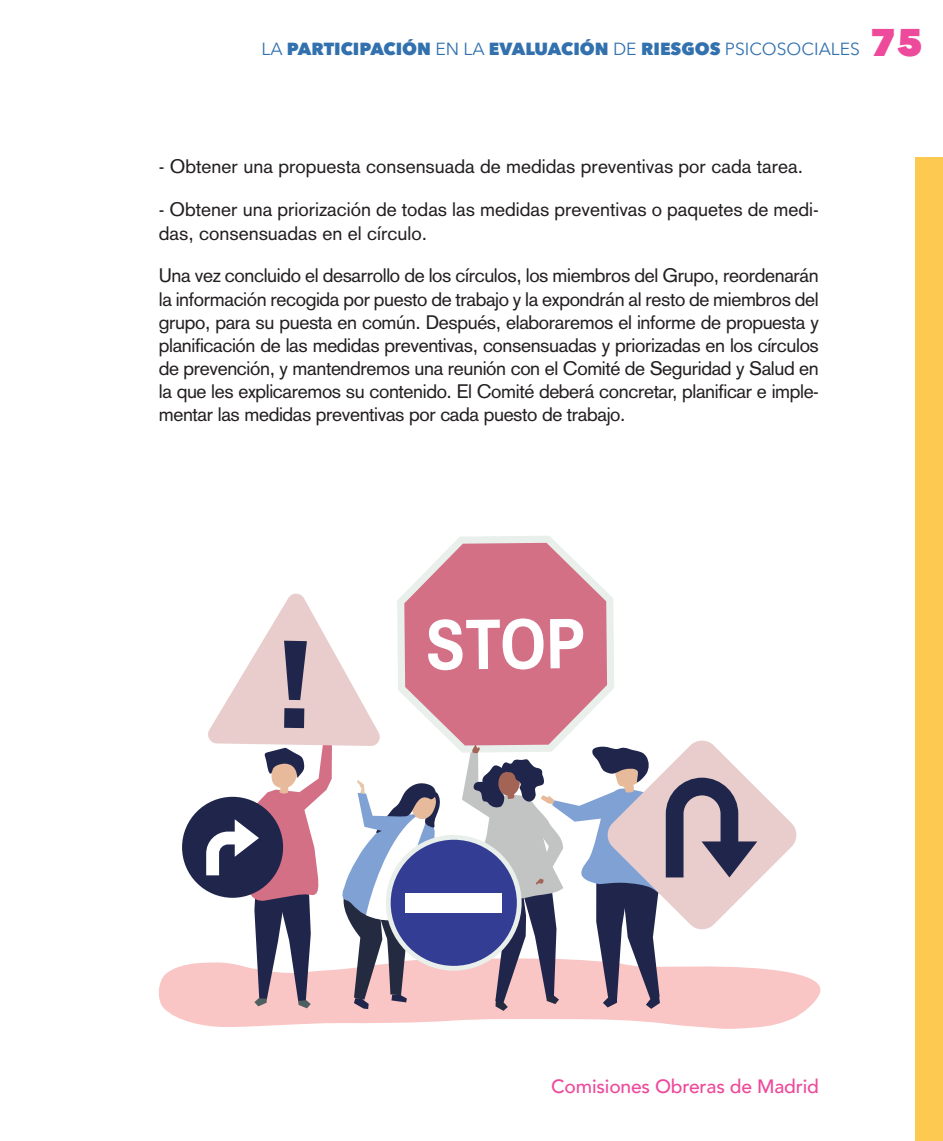
<style>
.page{position:relative;width:943px;height:1141px;background:#fff}
.page>*{position:absolute;margin:0;border:0;box-sizing:border-box;transform-origin:0 0}
.texto_cuerpo{font:19.25px/23.1px "Akzidenz Grotesk";color:#231f20}
.t1{font:500 19.25px "Avenir";letter-spacing:-.01em;color:#ed4a9b}
.t2{font:800 17.5px "Avenir Next";color:#3271ae}
.s1{font-weight:400}
.s2{font-size:38.5px;color:#ed4a9b}
</style>
<div class="page">
<div style="left:915px;top:157px;width:28px;height:984px;background:#fec950"></div>
<svg style="left:158px;top:962px;width:663px;height:67px;fill:#f9c5c5"></svg>
<svg style="left:454px;top:536px;width:102px;height:7px"></svg>
<div style="left:182px;top:797px;width:101px;height:101px;background:#20264b;border-radius:50%"></div>
<svg style="left:206px;top:543px;width:592px;height:468px"></svg>
<p class="t2" style="left:262px;top:38px;width:663px"><span class="s1">LA</span> PARTICIPACIÓN <span class="s1">EN LA</span> EVALUACIÓN <span class="s1">DE</span> RIESGOS <span class="s1">PSICOSOCIALES</span> <span class="s2">75</span></p>
<p class="texto_cuerpo" style="left:159px;top:155px;width:645px">- Obtener una propuesta consensuada de medidas preventivas por cada tarea.</p>
<p class="texto_cuerpo" style="left:159px;top:198px;width:661px">- Obtener una priorización de todas las medidas preventivas o paquetes de medi&shy;das, consensuadas en el círculo.</p>
<p class="texto_cuerpo" style="left:159px;top:264px;width:661px;text-align:justify">Una vez concluido el desarrollo de los círculos, los miembros del Grupo, reordenarán la información recogida por puesto de trabajo y la expondrán al resto de miembros del grupo, para su puesta en común. Después, elaboraremos el informe de propuesta y planificación de las medidas preventivas, consensuadas y priorizadas en los círculos de prevención, y mantendremos una reunión con el Comité de Seguridad y Salud en la que les explicaremos su contenido. El Comité deberá concretar, planificar e imple&shy;mentar las medidas preventivas por cada puesto de trabajo.</p>
<p class="t1" style="left:551px;top:1070px;width:269px">Comisiones Obreras de Madrid</p>
</div>
